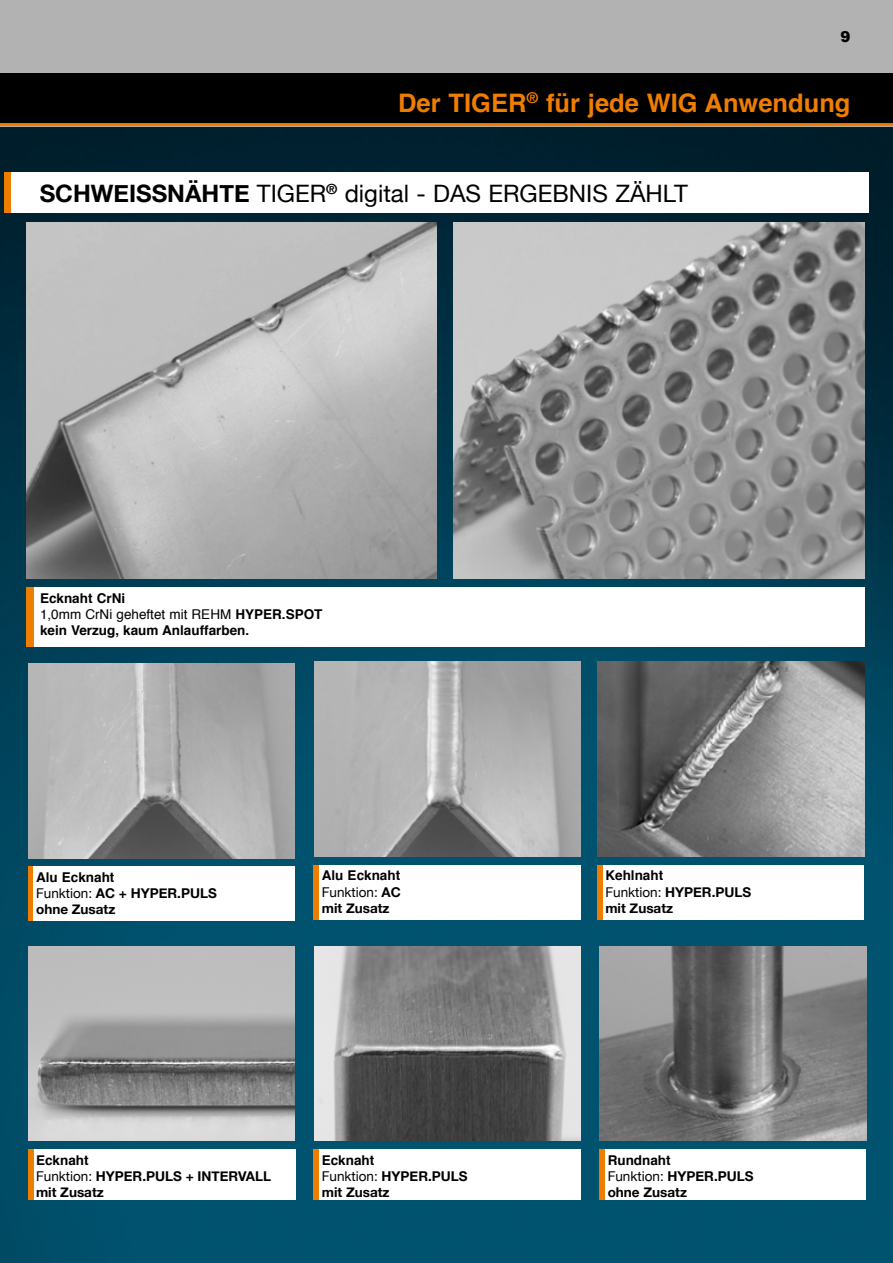
<style>
.page{position:relative;width:893px;height:1263px;background:#fff}
.page>*{position:absolute;margin:0;border:0;box-sizing:border-box;transform-origin:0 0}
.t1{font:700 25.5px "Helvetica";color:#ef7d00}
.t2{font:24px "Helvetica Neue";color:#000}
.t3{font:900 15px "Arial";color:#000}
.t4{font:700 13.5px/16.2px "Helvetica Neue";color:#000}
.t5{font:700 13.5px/16.2px "Helvetica";color:#000}
.s1{font-weight:700}
.s2{font-weight:400}
</style>
<div class="page">
<img style="left:0;top:126px;width:893px;height:1137px">
<div style="left:0;top:0;width:893px;height:126px;background:#b2b2b2"></div>
<div style="left:0;top:73px;width:893px;height:52px;background:#000"></div>
<hr style="left:0;top:123px;width:893px;height:3px;background:#ef7d00">
<div style="left:4px;top:172px;width:8px;height:41px;background:#ef7d00"></div>
<div style="left:12px;top:172px;width:857px;height:41px;background:#fff"></div>
<img style="left:28px;top:663px;width:267px;height:195px">
<img style="left:314px;top:662px;width:266px;height:194px">
<img style="left:28px;top:946px;width:266px;height:195px">
<img style="left:314px;top:946px;width:267px;height:195px">
<img style="left:600px;top:946px;width:266px;height:195px">
<img style="left:27px;top:223px;width:410px;height:355px">
<img style="left:454px;top:223px;width:410px;height:355px">
<div style="left:28px;top:1149px;width:6px;height:50px;background:#ef7d00"></div>
<div style="left:34px;top:1149px;width:262px;height:50px;background:#fff"></div>
<div style="left:314px;top:1149px;width:5px;height:50px;background:#ef7d00"></div>
<div style="left:319px;top:1149px;width:261px;height:50px;background:#fff"></div>
<div style="left:599px;top:1149px;width:6px;height:50px;background:#ef7d00"></div>
<div style="left:605px;top:1149px;width:260px;height:50px;background:#fff"></div>
<div style="left:28px;top:867px;width:6px;height:54px;background:#ef7d00"></div>
<div style="left:34px;top:867px;width:261px;height:54px;background:#fff"></div>
<img style="left:598px;top:662px;width:266px;height:194px">
<div style="left:597px;top:865px;width:6px;height:54px;background:#ef7d00"></div>
<div style="left:603px;top:865px;width:260px;height:54px;background:#fff"></div>
<div style="left:314px;top:865px;width:5px;height:54px;background:#ef7d00"></div>
<div style="left:319px;top:865px;width:261px;height:54px;background:#fff"></div>
<div style="left:27px;top:587px;width:7px;height:60px;background:#ef7d00"></div>
<div style="left:34px;top:587px;width:831px;height:60px;background:#fff"></div>
<p class="t3" style="left:840px;top:26px;width:12px">9</p>
<h1 class="t1" style="left:398px;top:82px;width:454px">Der TIGER<sup>®</sup> für jede WIG Anwendung</h1>
<h2 class="t2" style="left:40px;top:176px;width:650px"><span class="s1">SCHWEISSNÄHTE</span> TIGER<sup>®</sup> digital - DAS ERGEBNIS ZÄHLT</h2>
<p class="t5" style="left:40px;top:590px;width:284px">Ecknaht CrNi<br><span class="s2">1,0mm CrNi geheftet mit REHM</span> HYPER.SPOT kein Verzug, kaum Anlauffarben.</p>
<p class="t5" style="left:36px;top:869px;width:80px">Alu Ecknaht</p>
<p class="t4" style="left:36px;top:885px;width:182px"><span class="s2">Funktion:</span> AC + HYPER.PULS ohne Zusatz</p>
<p class="t5" style="left:322px;top:868px;width:80px">Alu Ecknaht</p>
<p class="t4" style="left:322px;top:884px;width:81px"><span class="s2">Funktion:</span> AC mit Zusatz</p>
<p class="t5" style="left:36px;top:1152px;width:54px">Ecknaht</p>
<p class="t4" style="left:36px;top:1168px;width:237px"><span class="s2">Funktion:</span> HYPER.PULS + INTERVALL mit Zusatz</p>
<p class="t5" style="left:322px;top:1152px;width:54px">Ecknaht</p>
<p class="t4" style="left:322px;top:1168px;width:147px"><span class="s2">Funktion:</span> HYPER.PULS mit Zusatz</p>
<p class="t5" style="left:605px;top:868px;width:59px">Kehlnaht</p>
<p class="t4" style="left:605px;top:884px;width:147px"><span class="s2">Funktion:</span> HYPER.PULS mit Zusatz</p>
<p class="t5" style="left:608px;top:1152px;width:64px">Rundnaht</p>
<p class="t4" style="left:608px;top:1168px;width:147px"><span class="s2">Funktion:</span> HYPER.PULS ohne Zusatz</p>
</div>
